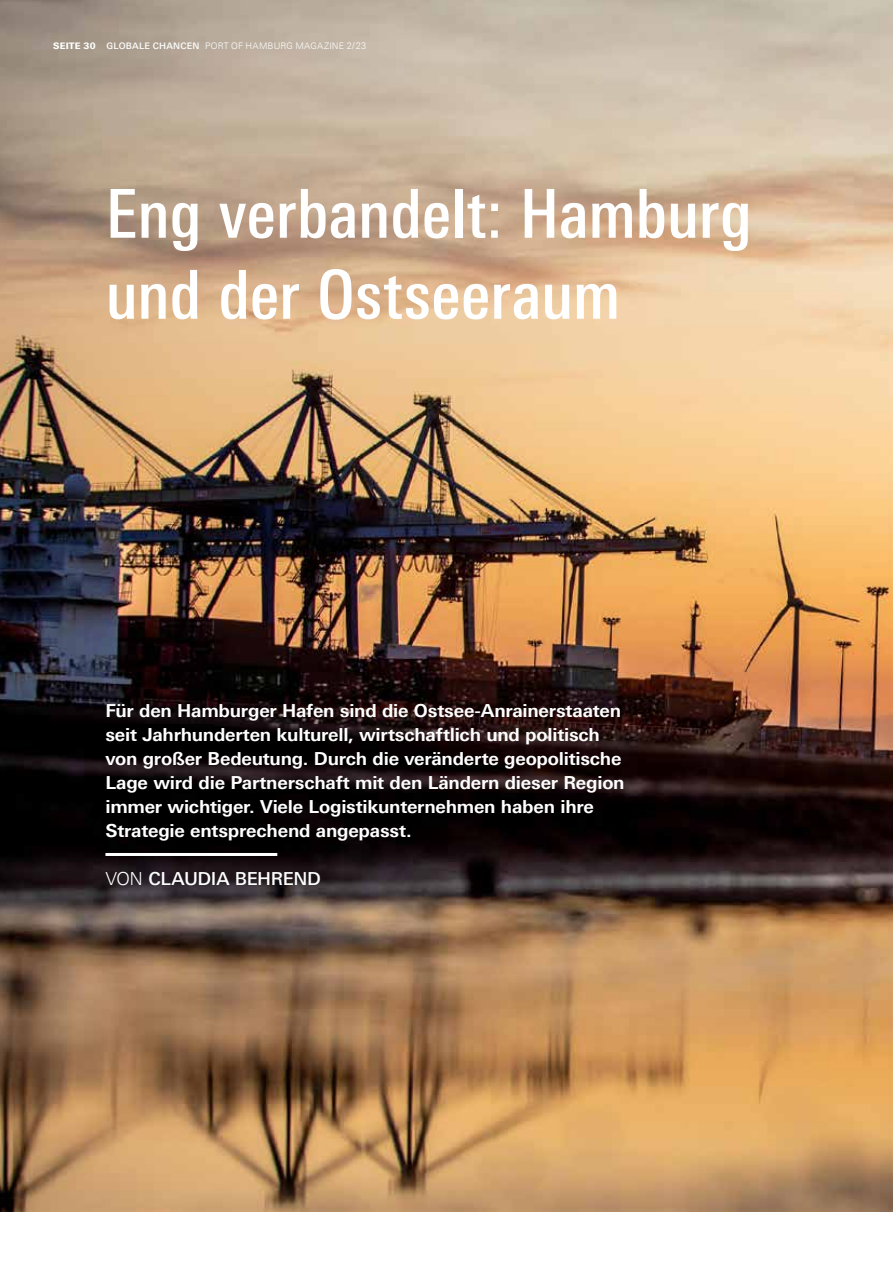
<style>
.page{position:relative;width:893px;height:1263px;background:#fff}
.page>*{position:absolute;margin:0;border:0;box-sizing:border-box;transform-origin:0 0}
.t1{font:500 condensed 67.5px/81px "Univers Next Pro";letter-spacing:-.005em;color:#fff}
.t2{font:700 18px/24px "Univers Next Pro";letter-spacing:-.01em;color:#fff}
.t3{font:500 18px "Univers Next Pro";letter-spacing:-.025em;color:#fff}
.t4{font:300 9px "Univers Next Pro";letter-spacing:.02em;color:#fff}
.s1{font-weight:800}
.s2{font-weight:500}
.s3{font-weight:300}
</style>
<div class="page">
<img style="left:0;top:0;width:893px;height:1212px">
<hr style="left:105px;top:853px;width:172px;height:3px;background:#fff">
<p class="t4" style="left:53px;top:41px;width:315px"><span class="s1">SEITE 30</span> <span class="s2">GLOBALE CHANCEN</span> PORT OF HAMBURG MAGAZINE 2/23</p>
<h1 class="t1" style="left:105px;top:173px;width:648px">Eng verbandelt: Hamburg und der Ostseeraum</h1>
<p class="t2" style="left:105px;top:699px;width:521px">Für den Hamburger Hafen sind die Ostsee-Anrainerstaaten seit Jahrhunderten kulturell, wirtschaftlich und politisch von großer Bedeutung. Durch die veränderte geopolitische Lage wird die Partnerschaft mit den Ländern dieser Region immer wichtiger. Viele Logistikunternehmen haben ihre Strategie entsprechend angepasst.</p>
<p class="t3" style="left:105px;top:868px;width:217px"><span class="s3">VON</span> CLAUDIA BEHREND</p>
</div>
